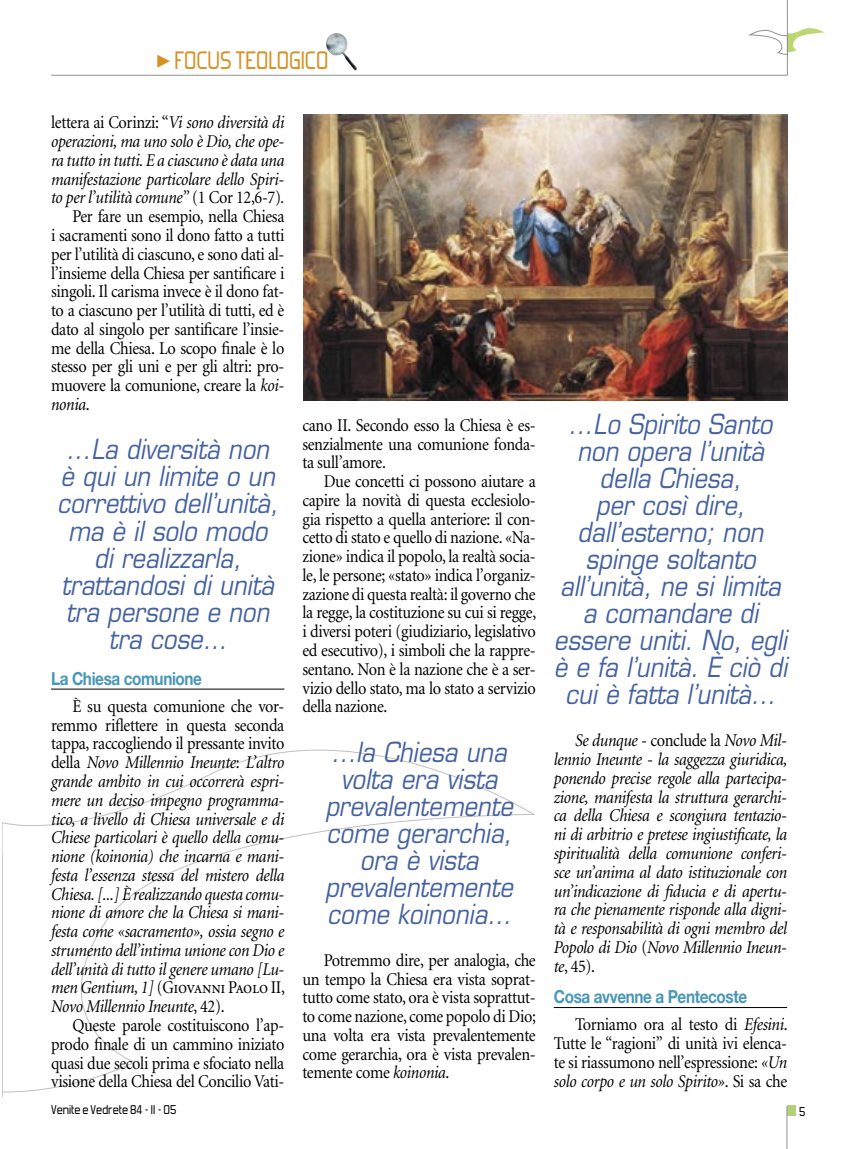
<style>
.page{position:relative;width:851px;height:1149px;background:#fff}
.page>*{position:absolute;margin:0;border:0;box-sizing:border-box;transform-origin:0 0}
.t1{font:29.85px "Forgotten Futurist";color:#d79124;scale:.95 1}
.t2{font:italic 27px/27px "Eurostile";color:#4562a0;text-align:center;scale:.88 1}
.t3{font:18px/18.8px "Minion";letter-spacing:-.02em;color:#000;text-align:justify;scale:.9 1}
.t4{font:italic 18px/18.8px "Minion";letter-spacing:-.02em;color:#000;text-align:justify;scale:.9 1}
.t5{font:700 18px "Helvetica Neue";letter-spacing:-.025em;color:#4897b8;scale:.85 1}
.t6{font:18px "Minion Regular SC";letter-spacing:-.02em;color:#000;scale:.9 1}
.t7{font:15px "Forgotten Futurist";color:#000}
.s1{font-style:italic}
.s2{font-style:normal}
.s3{font-family:"Minion";font-style:italic}
.s4{font-family:"Minion"}
</style>
<div class="page">
<svg style="left:749px;top:26px;width:75px;height:29px"></svg>
<hr style="left:787px;top:0;width:1px;height:75px;background:#939393">
<hr style="left:51px;top:75px;width:736px;height:1px;background:#939393">
<div style="left:787px;top:1105px;width:8px;height:10px;background:#b1d179"></div>
<hr style="left:786px;top:1105px;width:1px;height:43px;background:#939393">
<svg style="left:3px;top:749px;width:531px;height:343px"></svg>
<svg style="left:2px;top:822px;width:1px;height:274px"></svg>
<img style="left:326px;top:33px;width:31px;height:38px">
<hr style="left:51px;top:688px;width:233px;height:1px;background:#000">
<hr style="left:553px;top:1006px;width:234px;height:1px;background:#000">
<img style="left:303px;top:115px;width:484px;height:285px">
<h1 class="t1" style="left:174px;top:48px;width:163px">FOCUS TEOLOGICO</h1>
<p class="t3" style="left:51px;top:114px;width:261px">lettera ai Corinzi: “<span class="s1">Vi sono diversità di</span></p>
<p class="t4" style="left:51px;top:133px;width:261px">operazioni, ma uno solo è Dio, che ope-</p>
<p class="t4" style="left:51px;top:151px;width:261px">ra tutto in tutti. E a ciascuno è data una</p>
<p class="t4" style="left:51px;top:170px;width:261px">manifestazione particolare dello Spiri-</p>
<p class="t4" style="left:51px;top:189px;width:261px">to per l’utilità comune” <span class="s2">(1 Cor 12,6-7)</span>.</p>
<p class="t3" style="left:72px;top:208px;width:237px">Per fare un esempio, nella Chiesa</p>
<p class="t3" style="left:51px;top:226px;width:261px">i sacramenti sono il dono fatto a tutti</p>
<p class="t3" style="left:51px;top:245px;width:261px">per l’utilità di ciascuno, e sono dati al-</p>
<p class="t3" style="left:51px;top:264px;width:261px">l’insieme della Chiesa per santificare i</p>
<p class="t3" style="left:51px;top:283px;width:261px">singoli. Il carisma invece è il dono fat-</p>
<p class="t3" style="left:51px;top:301px;width:261px">to a ciascuno per l’utilità di tutti, ed è</p>
<p class="t3" style="left:51px;top:320px;width:261px">dato al singolo per santificare l’insie-</p>
<p class="t3" style="left:51px;top:339px;width:261px">me della Chiesa. Lo scopo finale è lo</p>
<p class="t3" style="left:51px;top:358px;width:261px">stesso per gli uni e per gli altri: pro-</p>
<p class="t3" style="left:51px;top:376px;width:261px">muovere la comunione, creare la <span class="s1">koi-</span></p>
<p class="t4" style="left:51px;top:395px;width:44px">nonia<span class="s2">.</span></p>
<h2 class="t2" style="left:57px;top:436px;width:252px">...La diversità non è qui un limite o un correttivo dell’unità, ma è il solo modo di realizzarla, trattandosi di unità tra persone e non tra cose…</h2>
<p class="t5" style="left:51px;top:667px;width:179px">La Chiesa comunione</p>
<p class="t4" style="left:51px;top:697px;width:261px;text-indent:21px"><span class="s2">È su questa comunione che vor&shy;remmo riflettere in questa seconda tappa, raccogliendo il pressante invito della</span> Novo Millennio Ineunte<span class="s2">:</span> L’altro grande ambito in cui occorrerà espri&shy;mere un deciso impegno programma&shy;tico, a livello di Chiesa universale e di Chiese particolari è quello della comu&shy;nione (koinonia) che incarna e mani&shy;festa l’essenza stessa del mistero della Chiesa. [...] È realizzando questa comu&shy;nione di amore che la Chiesa si mani&shy;festa come «sacramento», ossia segno e strumento dell’intima unione con Dio e dell’unità di tutto il genere umano [Lu-</p>
<p class="t6" style="left:51px;top:978px;width:261px"><span class="s3">men Gentium, 1]</span> <span class="s4">(</span>Giovanni Paolo II<span class="s4">,</span></p>
<p class="t4" style="left:51px;top:997px;width:194px">Novo Millennio Ineunte<span class="s2">, 42).</span></p>
<p class="t3" style="left:72px;top:1016px;width:237px">Queste parole costituiscono l’ap-</p>
<p class="t3" style="left:51px;top:1034px;width:261px">prodo finale di un cammino iniziato</p>
<p class="t3" style="left:51px;top:1053px;width:261px">quasi due secoli prima e sfociato nella</p>
<p class="t3" style="left:51px;top:1072px;width:261px">visione della Chiesa del Concilio Vati-</p>
<p class="t3" style="left:302px;top:416px;width:261px">cano II. Secondo esso la Chiesa è es&shy;senzialmente una comunione fonda&shy;ta sull’amore.</p>
<p class="t3" style="left:302px;top:472px;width:261px;text-indent:21px">Due concetti ci possono aiutare a capire la novità di questa ecclesiolo&shy;gia rispetto a quella anteriore: il con&shy;cetto di stato e quello di nazione. «Na&shy;zione» indica il popolo, la realtà socia&shy;le, le persone; «stato» indica l’organiz&shy;zazione di questa realtà: il governo che la regge, la costituzione su cui si regge, i diversi poteri (giudiziario, legislativo ed esecutivo), i simboli che la rappre&shy;sentano. Non è la nazione che è a ser&shy;vizio dello stato, ma lo stato a servizio della nazione.</p>
<h2 class="t2" style="left:325px;top:738px;width:215px">...la Chiesa una volta era vista prevalentemente come gerarchia, ora è vista prevalentemente come koinonia…</h2>
<p class="t3" style="left:302px;top:951px;width:261px;text-indent:21px">Potremmo dire, per analogia, che un tempo la Chiesa era vista soprat&shy;tutto come stato, ora è vista soprattut&shy;to come nazione, come popolo di Dio; una volta era vista prevalentemente come gerarchia, ora è vista prevalen&shy;temente come <span class="s1">koinonia</span>.</p>
<h2 class="t2" style="left:553px;top:411px;width:266px">...Lo Spirito Santo non opera l’unità della Chiesa,<br>per così dire, dall’esterno; non spinge soltanto all’unità, ne si limita a comandare di essere uniti. No, egli è e fa l’unità. È ciò di cui è fatta l’unità...</h2>
<p class="t4" style="left:553px;top:731px;width:261px;text-indent:21px">Se dunque - <span class="s2">conclude la</span> Novo Mil&shy;lennio Ineunte - la saggezza giuridica, ponendo precise regole alla partecipa&shy;zione, manifesta la struttura gerarchi&shy;ca della Chiesa e scongiura tentazio&shy;ni di arbitrio e pretese ingiustificate, la spiritualità della comunione conferi&shy;sce un’anima al dato istituzionale con un’indicazione di fiducia e di apertu&shy;ra che pienamente risponde alla digni&shy;tà e responsabilità di ogni membro del Popolo di Dio <span class="s2">(</span>Novo Millennio Ineun&shy;te<span class="s2">, 45).</span></p>
<p class="t5" style="left:553px;top:985px;width:229px">Cosa avvenne a Pentecoste</p>
<p class="t3" style="left:553px;top:1015px;width:261px;text-indent:21px">Torniamo ora al testo di <span class="s1">Efesini</span>.<br>Tutte le “ragioni” di unità ivi elenca&shy;te si riassumono nell’espressione: <span class="s1">«Un solo corpo e un solo Spirito»</span>. Si sa che</p>
<p class="t7" style="left:51px;top:1103px;width:127px">Venite e Vedrete 84·- II·- 05</p>
<p class="t7" style="left:798px;top:1104px;width:8px">5</p>
</div>
